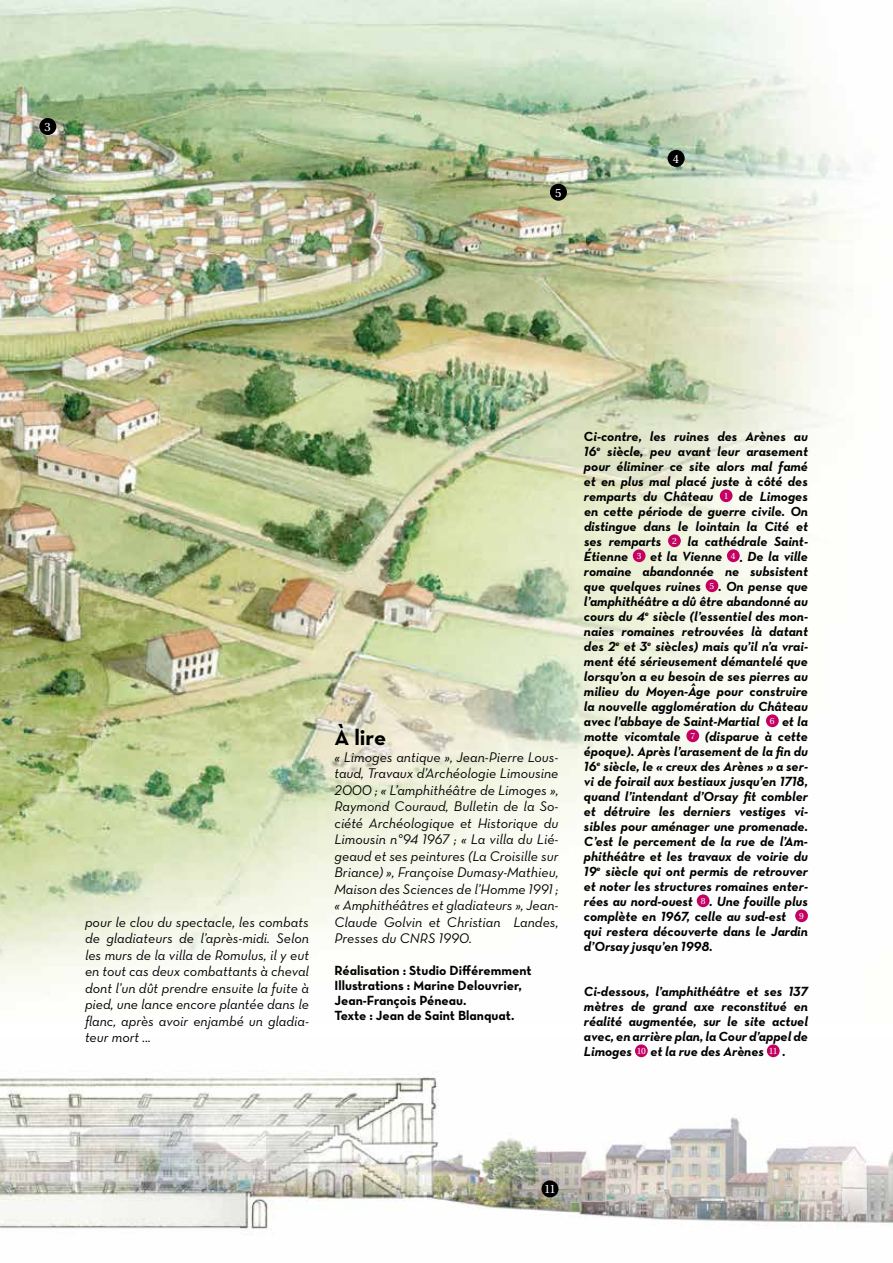
<style>
.page{position:relative;width:893px;height:1263px;background:#fff}
.page>*{position:absolute;margin:0;border:0;box-sizing:border-box;transform-origin:0 0}
.t1{font:700 22.5px "Neutra Text";color:#000}
.t2{font:14.25px/16.5px "Neutra Text Book Italic Alt";color:#000;text-align:justify}
.t3{font:13.5px/15px "Neutra Text Bold Italic Alt";color:#000}
.t4{font:13.5px/15px "Neutra Text Bold Alt";color:#000}
.t5{font:12px "Utopia";color:#fff}
.s1{font-family:"Neutra Text Bold Alt"}
.s2{font-family:"Utopia";font-size:9px;color:#fff}
</style>
<div class="page">
<img style="left:0;top:0;width:854px;height:984px">
<img style="left:0;top:1047px;width:893px;height:183px">
<div style="left:720px;top:489px;width:12px;height:13px;background:#c40063;border-radius:50%"></div>
<div style="left:668px;top:534px;width:13px;height:13px;background:#c40063;border-radius:50%"></div>
<div style="left:633px;top:549px;width:13px;height:13px;background:#c40063;border-radius:50%"></div>
<div style="left:727px;top:549px;width:13px;height:13px;background:#c40063;border-radius:50%"></div>
<div style="left:706px;top:579px;width:12px;height:13px;background:#c40063;border-radius:50%"></div>
<div style="left:766px;top:714px;width:13px;height:13px;background:#c40063;border-radius:50%"></div>
<div style="left:686px;top:729px;width:13px;height:13px;background:#c40063;border-radius:50%"></div>
<div style="left:697px;top:894px;width:12px;height:13px;background:#c40063;border-radius:50%"></div>
<div style="left:795px;top:909px;width:13px;height:13px;background:#c40063;border-radius:50%"></div>
<div style="left:635px;top:1044px;width:13px;height:13px;background:#c40063;border-radius:50%"></div>
<div style="left:767px;top:1044px;width:13px;height:13px;background:#c40063;border-radius:50%"></div>
<div style="left:39px;top:118px;width:17px;height:17px;background:#000;border-radius:50%"></div>
<div style="left:668px;top:150px;width:17px;height:17px;background:#000;border-radius:50%"></div>
<div style="left:550px;top:184px;width:17px;height:17px;background:#000;border-radius:50%"></div>
<div style="left:541px;top:1180px;width:17px;height:17px;background:#000;border-radius:50%"></div>
<p class="t5" style="left:45px;top:120px;width:8px">3</p>
<p class="t5" style="left:555px;top:186px;width:8px">5</p>
<p class="t5" style="left:673px;top:152px;width:8px">4</p>
<p class="t2" style="left:85px;top:913px;width:225px">pour le clou du spectacle, les combats de gladiateurs de l’après-midi. Selon les murs de la villa de Romulus, il y eut en tout cas deux combattants à cheval dont l’un dût prendre ensuite la fuite à pied, une lance encore plantée dans le flanc, après avoir enjambé un gladia&shy;teur mort ...</p>
<h1 class="t1" style="left:334px;top:723px;width:53px">À lire</h1>
<p class="t2" style="left:334px;top:748px;width:225px">« Limoges antique », Jean-Pierre Lous&shy;taud, Travaux d’Archéologie Limousine 2000 ; « L’amphithéâtre de Limoges », Raymond Couraud, Bulletin de la So&shy;ciété Archéologique et Historique du Limousin n°94 1967 ; « La villa du Lié&shy;geaud et ses peintures (La Croisille sur Briance) », Françoise Dumasy-Mathieu, Maison des Sciences de l’Homme 1991 ; « Amphithéâtres et gladiateurs », Jean-Claude Golvin et Christian Landes, Presses du CNRS 1990.</p>
<p class="t4" style="left:334px;top:962px;width:199px">Réalisation : Studio Différemment<br>Illustrations : Marine Delouvrier,<br>Jean-François Péneau.<br>Texte : Jean de Saint Blanquat.</p>
<p class="t3" style="left:584px;top:428px;width:225px"><span class="s1">C</span>i-contre, les ruines des Arènes au 16<sup>e</sup> siècle, peu avant leur arasement pour éliminer ce site alors mal famé et en plus mal placé juste à côté des remparts du Château <span class="s2">1</span> de Limoges en cette période de guerre civile. On distingue dans le lointain la Cité et ses remparts <span class="s2">2</span> la cathédrale Saint-Étienne <span class="s2">3</span> et la Vienne <span class="s2">4</span> . De la ville romaine abandonnée ne subsistent que quelques ruines <span class="s2">5</span> . On pense que l’amphithéâtre a dû être abandonné au cours du 4<sup>e</sup> siècle (l’essentiel des mon&shy;naies romaines retrouvées là datant des 2<sup>e</sup> et 3<sup>e</sup> siècles) mais qu’il n’a vrai&shy;ment été sérieusement démantelé que lorsqu’on a eu besoin de ses pierres au milieu du Moyen-Âge pour construire la nouvelle agglomération du Château avec l’abbaye de Saint-Martial <span class="s2">6</span> et la motte vicomtale <span class="s2">7</span> (disparue à cette époque). Après l’arasement de la fin du 16<sup>e</sup> siècle, le « creux des Arènes » a ser&shy;vi de foirail aux bestiaux jusqu’en 1718, quand l’intendant d’Orsay fit combler et détruire les derniers vestiges vi&shy;sibles pour aménager une promenade.<br>C’est le percement de la rue de l’Am&shy;phithéâtre et les travaux de voirie du 19<sup>e</sup> siècle qui ont permis de retrouver et noter les structures romaines enter&shy;rées au nord-ouest <span class="s2">8</span> . Une fouille plus complète en 1967, celle au sud-est <span class="s2">9 </span>qui restera découverte dans le Jardin d’Orsay jusqu’en 1998.</p>
<p class="t3" style="left:584px;top:983px;width:225px;text-align:justify">Ci-dessous, l’amphithéâtre et ses 137 mètres de grand axe reconstitué en réalité augmentée, sur le site actuel avec, en arrière plan, la Cour d’appel de Limoges <span class="s2">10</span> et la rue des Arènes <span class="s2">11</span> .</p>
<p class="t5" style="left:544px;top:1183px;width:13px">11</p>
</div>
